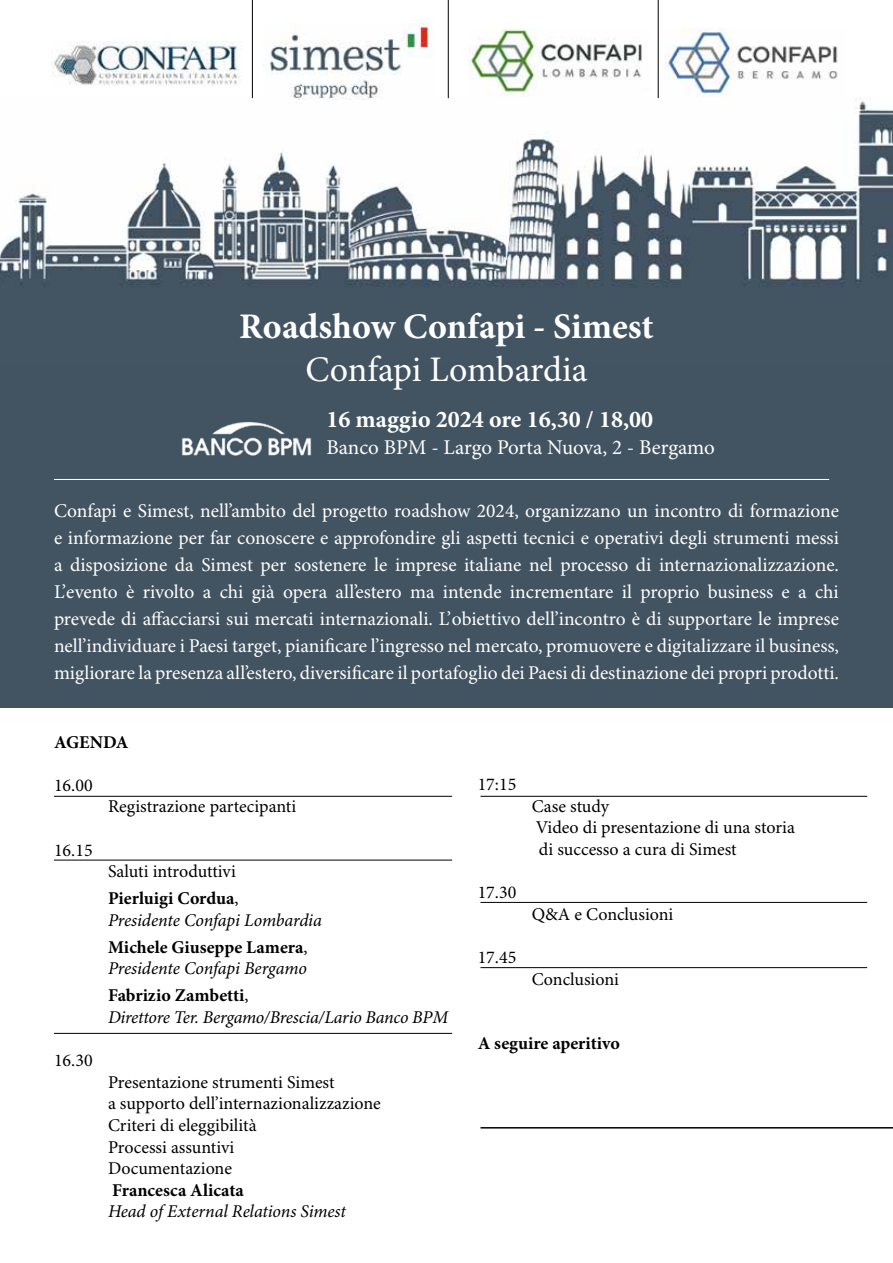
<style>
.page{position:relative;width:893px;height:1263px;background:#fff}
.page>*{position:absolute;margin:0;border:0;box-sizing:border-box;transform-origin:0 0}
.t1{font:700 36px "Minion Pro";color:#fff}
.t2{font:36px "Minion Pro";letter-spacing:-.005em;color:#fff}
.t3{font:700 24px "Minion Pro";color:#fff}
.t4{font:21px "Minion Pro";letter-spacing:-.005em;color:#fff}
.t5{font:19.5px/27px "Minion Pro";color:#fff;text-align:justify}
.t6{font:18px/21.6px "Minion Pro";color:#000}
.t7{font:italic 18px/27px "Minion Pro";letter-spacing:-.01em;color:#000}
.t8{font:700 18px "Minion Pro";color:#000}
.s1{font-weight:700}
.s2{font-weight:700;font-style:normal}
.s3{font-style:normal}
</style>
<div class="page">
<img style="left:0;top:97px;width:893px;height:265px">
<div style="left:0;top:362px;width:893px;height:346px;background:#425362"></div>
<img style="left:52px;top:42px;width:190px;height:44px">
<img style="left:665px;top:28px;width:180px;height:70px">
<img style="left:469px;top:28px;width:181px;height:70px">
<img style="left:263px;top:23px;width:170px;height:77px">
<hr style="left:252px;top:0;width:1px;height:98px;background:#000">
<hr style="left:448px;top:0;width:1px;height:98px;background:#000">
<hr style="left:658px;top:0;width:1px;height:98px;background:#000">
<hr style="left:54px;top:479px;width:775px;height:1px;background:#fff">
<hr style="left:54px;top:796px;width:398px;height:1px;background:#000">
<hr style="left:480px;top:796px;width:387px;height:1px;background:#000">
<hr style="left:480px;top:902px;width:387px;height:1px;background:#000">
<hr style="left:480px;top:967px;width:387px;height:1px;background:#000">
<hr style="left:480px;top:1127px;width:413px;height:1px;background:#000">
<hr style="left:54px;top:860px;width:398px;height:1px;background:#000">
<hr style="left:54px;top:1033px;width:398px;height:1px;background:#000">
<img style="left:181px;top:421px;width:131px;height:35px">
<h1 class="t1" style="left:239px;top:305px;width:416px">Roadshow Confapi - Simest</h1>
<h1 class="t2" style="left:305px;top:348px;width:284px">Confapi Lombardia</h1>
<p class="t3" style="left:326px;top:405px;width:328px">16 maggio 2024 ore 16,30 / 18,00</p>
<p class="t4" style="left:326px;top:435px;width:390px">Banco BPM - Largo Porta Nuova, 2 - Bergamo</p>
<p class="t5" style="left:54px;top:498px;width:786px">Confapi e Simest, nell’ambito del progetto roadshow 2024, organizzano un incontro di formazione e informazione per far conoscere e approfondire gli aspetti tecnici e operativi degli strumenti messi a disposizione da Simest per sostenere le imprese italiane nel processo di internazionalizzazione.<br>L’evento è rivolto a chi già opera all’estero ma intende incrementare il proprio business e a chi prevede di affacciarsi sui mercati internazionali. L’obiettivo dell’incontro è di supportare le imprese nell’individuare i Paesi target, pianificare l’ingresso nel mercato, promuovere e digitalizzare il business, migliorare la presenza all’estero, diversificare il portafoglio dei Paesi di destinazione dei propri prodotti.</p>
<p class="t8" style="left:54px;top:731px;width:76px">AGENDA</p>
<p class="t6" style="left:54px;top:775px;width:40px">16.00</p>
<p class="t6" style="left:108px;top:796px;width:190px">Registrazione partecipanti</p>
<p class="t6" style="left:54px;top:840px;width:40px">16.15</p>
<p class="t6" style="left:108px;top:858px;width:132px;line-height:27px">Saluti introduttivi<br><span class="s1">Pierluigi Cordua</span>,</p>
<p class="t7" style="left:108px;top:907px;width:215px">Presidente Confapi Lombardia<br><span class="s2">Michele Giuseppe Lamera</span><span class="s3">,</span></p>
<p class="t7" style="left:108px;top:956px;width:200px">Presidente Confapi Bergamo<br><span class="s2">Fabrizio Zambetti</span><span class="s3">,</span></p>
<p class="t7" style="left:108px;top:1004px;width:342px">Direttore Ter. Bergamo/Brescia/Lario Banco BPM</p>
<p class="t6" style="left:54px;top:1050px;width:40px">16.30</p>
<p class="t6" style="left:108px;top:1072px;width:274px">Presentazione strumenti Simest<br>a supporto dell’internazionalizzazione<br>Criteri di eleggibilità<br>Processi assuntivi<br>Documentazione</p>
<p class="t8" style="left:112px;top:1179px;width:133px">Francesca Alicata</p>
<p class="t7" style="left:108px;top:1199px;width:240px">Head of External Relations Simest</p>
<p class="t6" style="left:478px;top:774px;width:40px">17:15</p>
<p class="t6" style="left:478px;top:882px;width:40px">17.30</p>
<p class="t6" style="left:478px;top:947px;width:40px">17.45</p>
<p class="t6" style="left:532px;top:796px;width:265px">Case study<br>Video di presentazione di una storia di successo a cura di Simest</p>
<p class="t6" style="left:532px;top:904px;width:143px">Q&amp;A e Conclusioni</p>
<p class="t6" style="left:532px;top:969px;width:89px">Conclusioni</p>
<p class="t8" style="left:478px;top:1033px;width:144px">A seguire aperitivo</p>
</div>
